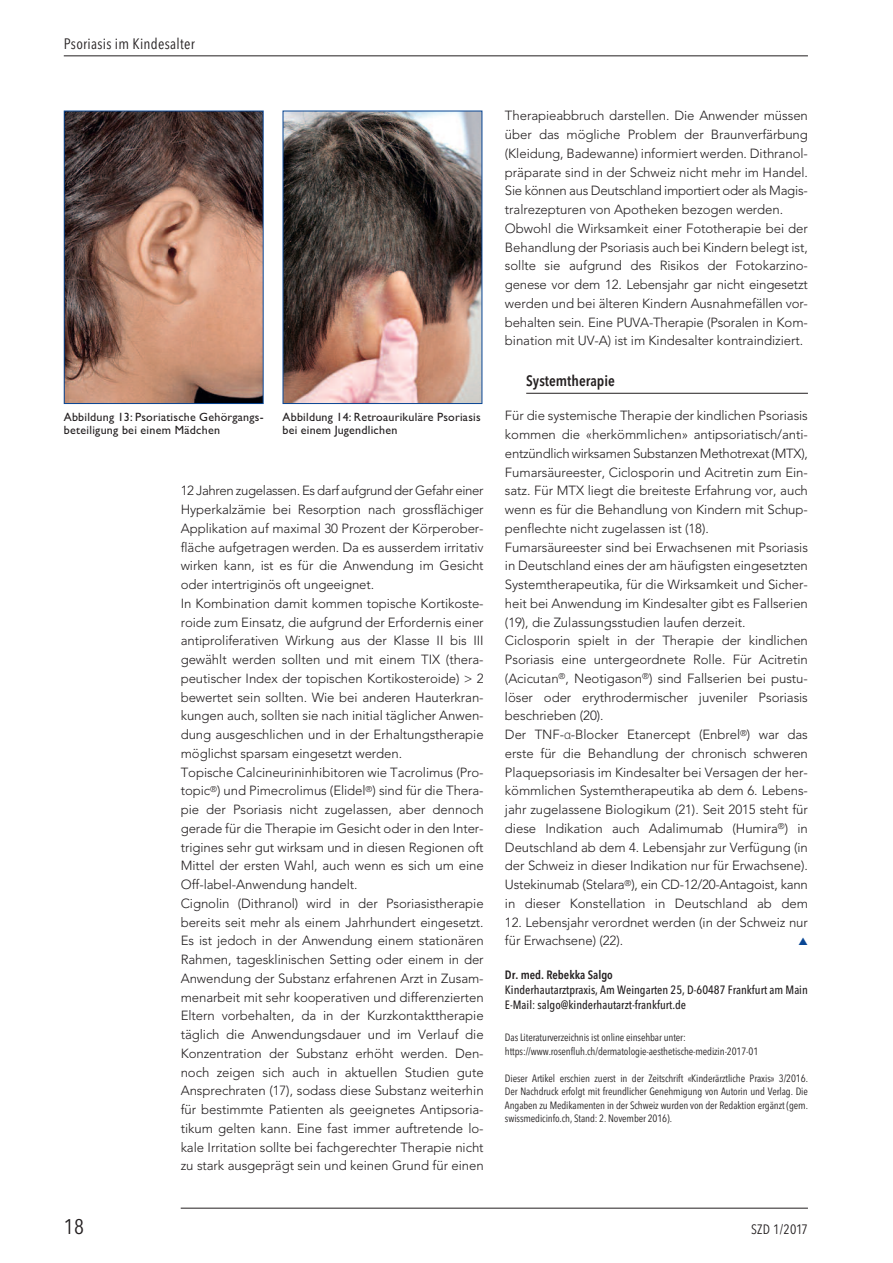
<style>
.page{position:relative;width:893px;height:1263px;background:#fff}
.page>*{position:absolute;margin:0;border:0;box-sizing:border-box;transform-origin:0 0}
.t1{font:21px "Avenir Next Condensed";color:#231f20}
.t2{font:15px "Avenir Next Condensed";letter-spacing:.02em;color:#231f20}
.t3{font:600 15px "Avenir Next Condensed";color:#231f20}
.t4{font:13.5px "Avenir Next Condensed";letter-spacing:.02em;color:#231f20}
.t5{font:300 13.2px/18.8px "Avenir";letter-spacing:-.005em;color:#231f20}
.t6{font:12px/13.5px "Gill Sans";letter-spacing:.02em;color:#231f20}
.t7{font:500 12px/15px "Avenir Next Condensed";color:#231f20}
.t8{font:600 12px "Avenir Next Condensed";color:#231f20}
.t9{font:10.5px/13.5px "Avenir Next Condensed";letter-spacing:-.01em;color:#231f20}
.s1{font-family:"Myriad Pro"}
</style>
<div class="page">
<hr style="left:526px;top:393px;width:282px;height:1px;background:#231f20">
<hr style="left:181px;top:1208px;width:627px;height:1px;background:#231f20">
<hr style="left:64px;top:55px;width:744px;height:1px;background:#231f20">
<img style="left:66px;top:113px;width:196px;height:289px">
<div style="left:64px;top:111px;width:200px;height:293px;border:1px solid #094694"></div>
<img style="left:285px;top:113px;width:195px;height:289px">
<div style="left:283px;top:111px;width:199px;height:293px;border:1px solid #094694"></div>
<p class="t2" style="left:64px;top:35px;width:133px">Psoriasis im Kindesalter</p>
<p class="t6" style="left:64px;top:410px;width:201px">Abbildung 13: Psoriatische Gehörgangs&shy;beteiligung bei einem Mädchen</p>
<p class="t6" style="left:283px;top:410px;width:200px">Abbildung 14: Retroaurikuläre Psoriasis bei einem Jugendlichen</p>
<p class="t5" style="left:181px;top:481px;width:304px">12 Jahren zugelassen. Es darf aufgrund der Gefahr einer Hyperkalzämie bei Resorption nach grossflächiger Applikation auf maximal 30 Prozent der Körperober&shy;fläche aufgetragen werden. Da es ausserdem irritativ wirken kann, ist es für die Anwendung im Gesicht oder intertriginös oft ungeeignet.<br>In Kombination damit kommen topische Kortikoste&shy;roide zum Einsatz, die aufgrund der Erfordernis einer antiproliferativen Wirkung aus der Klasse II bis III gewählt werden sollten und mit einem TIX (thera&shy;peutischer Index der topischen Kortikosteroide) &gt; 2 bewertet sein sollten. Wie bei anderen Hauterkran&shy;kungen auch, sollten sie nach initial täglicher Anwen&shy;dung ausgeschlichen und in der Erhaltungstherapie möglichst sparsam eingesetzt werden.<br>Topische Calcineurininhibitoren wie Tacrolimus (Pro&shy;topic<sup>®</sup>) und Pimecrolimus (Elidel<sup>®</sup>) sind für die Thera&shy;pie der Psoriasis nicht zugelassen, aber dennoch gerade für die Therapie im Gesicht oder in den Inter&shy;trigines sehr gut wirksam und in diesen Regionen oft Mittel der ersten Wahl, auch wenn es sich um eine Off-label-Anwendung handelt.<br>Cignolin (Dithranol) wird in der Psoriasistherapie bereits seit mehr als einem Jahrhundert eingesetzt.<br>Es ist jedoch in der Anwendung einem stationären Rahmen, tagesklinischen Setting oder einem in der Anwendung der Substanz erfahrenen Arzt in Zusam&shy;menarbeit mit sehr kooperativen und differenzierten Eltern vorbehalten, da in der Kurzkontakttherapie täglich die Anwendungsdauer und im Verlauf die Konzentration der Substanz erhöht werden. Den&shy;noch zeigen sich auch in aktuellen Studien gute Ansprechraten (17), sodass diese Substanz weiterhin für bestimmte Patienten als geeignetes Antipsoria&shy;tikum gelten kann. Eine fast immer auftretende lo&shy;kale Irritation sollte bei fachgerechter Therapie nicht zu stark ausgeprägt sein und keinen Grund für einen</p>
<p class="t5" style="left:505px;top:106px;width:304px">Therapieabbruch darstellen. Die Anwender müssen über das mögliche Problem der Braunverfärbung (Kleidung, Badewanne) informiert werden. Dithranol&shy;präparate sind in der Schweiz nicht mehr im Handel.<br>Sie können aus Deutschland importiert oder als Magis&shy;tralrezepturen von Apotheken bezogen werden.<br>Obwohl die Wirksamkeit einer Fototherapie bei der Behandlung der Psoriasis auch bei Kindern belegt ist, sollte sie aufgrund des Risikos der Fotokarzino&shy;genese vor dem 12. Lebensjahr gar nicht eingesetzt werden und bei älteren Kindern Ausnahmefällen vor&shy;behalten sein. Eine PUVA-Therapie (Psoralen in Kom&shy;bination mit UV-A) ist im Kindesalter kontraindiziert.</p>
<p class="t3" style="left:526px;top:371px;width:90px">Systemtherapie</p>
<p class="t5" style="left:505px;top:406px;width:304px">Für die systemische Therapie der kindlichen Psoriasis kommen die «herkömmlichen» antipsoriatisch/anti&shy;entzündlich wirksamen Substanzen Methotrexat (MTX), Fumarsäureester, Ciclosporin und Acitretin zum Ein&shy;satz. Für MTX liegt die breiteste Erfahrung vor, auch wenn es für die Behandlung von Kindern mit Schup&shy;penflechte nicht zugelassen ist (18).<br>Fumarsäureester sind bei Erwachsenen mit Psoriasis in Deutschland eines der am häufigsten eingesetzten Systemtherapeutika, für die Wirksamkeit und Sicher&shy;heit bei Anwendung im Kindesalter gibt es Fallserien (19), die Zulassungsstudien laufen derzeit.<br>Ciclosporin spielt in der Therapie der kindlichen Psoriasis eine untergeordnete Rolle. Für Acitretin (Acicutan<sup>®</sup>, Neotigason<sup>®</sup>) sind Fallserien bei pustu&shy;löser oder erythrodermischer juveniler Psoriasis beschrieben (20).<br>Der TNF-<span class="s1">α</span>-Blocker Etanercept (Enbrel<sup>®</sup>) war das erste für die Behandlung der chronisch schweren Plaquepsoriasis im Kindesalter bei Versagen der her&shy;kömmlichen Systemtherapeutika ab dem 6. Lebens&shy;jahr zugelassene Biologikum (21). Seit 2015 steht für diese Indikation auch Adalimumab (Humira<sup>®</sup>) in Deutschland ab dem 4. Lebensjahr zur Verfügung (in der Schweiz in dieser Indikation nur für Erwachsene).<br>Ustekinumab (Stelara<sup>®</sup>), ein CD-12/20-Antagoist, kann in dieser Konstellation in Deutschland ab dem</p>
<p class="t5" style="left:505px;top:913px;width:304px">12. Lebensjahr verordnet werden (in der Schweiz nur für Erwachsene) (22).</p>
<p class="t8" style="left:505px;top:968px;width:109px">Dr. med. Rebekka Salgo</p>
<p class="t7" style="left:505px;top:982px;width:304px">Kinderhautarztpraxis, Am Weingarten 25, D-60487 Frankfurt am Main<br>E-Mail: salgo@kinderhautarzt-frankfurt.de</p>
<p class="t9" style="left:505px;top:1030px;width:255px">Das Literaturverzeichnis ist online einsehbar unter: https://www.rosenfluh.ch/dermatologie-aesthetische-medizin-2017-01</p>
<p class="t9" style="left:505px;top:1071px;width:304px;text-align:justify">Dieser Artikel erschien zuerst in der Zeitschrift «Kinderärztliche Praxis» 3/2016.<br>Der Nachdruck erfolgt mit freundlicher Genehmigung von Autorin und Verlag. Die Angaben zu Medikamenten in der Schweiz wurden von der Redaktion ergänzt (gem. swissmedicinfo.ch, Stand: 2. November 2016).</p>
<h1 class="t1" style="left:64px;top:1214px;width:22px">18</h1>
<p class="t4" style="left:751px;top:1221px;width:58px">SZD 1/2017</p>
</div>
